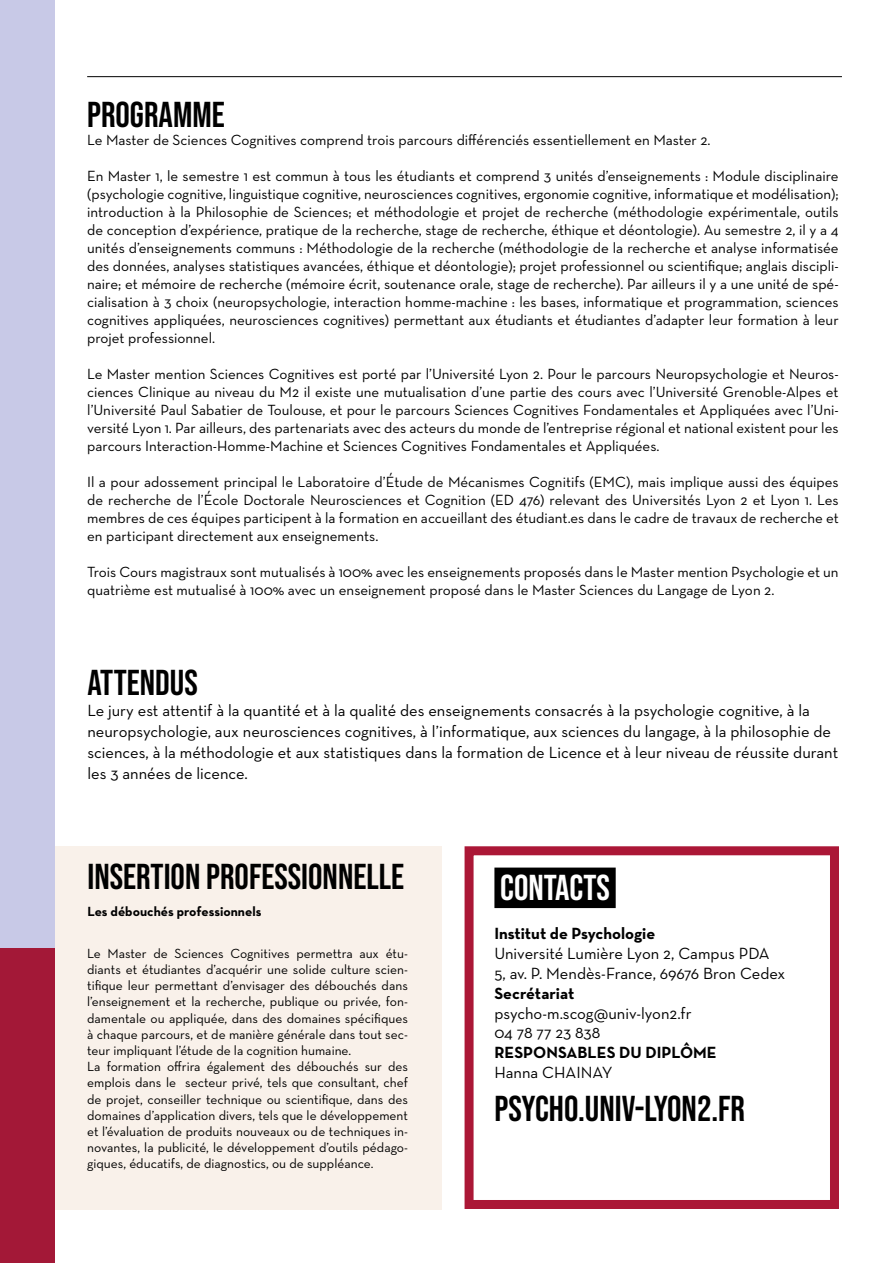
<style>
.page{position:relative;width:893px;height:1263px;background:#fff}
.page>*{position:absolute;margin:0;border:0;box-sizing:border-box;transform-origin:0 0}
.t1{font:36px "Bebas Neue";color:#000}
.t2{font:36px "Bebas Neue";color:#fff}
.t3{font:16.5px/21px "Neutra Text";color:#000}
.t4{font:700 16.5px "Neutra Text";color:#000}
.t5{font:15px/18px "Neutra Text";color:#000;text-align:justify}
.t6{font:13.5px/16.2px "Neutra Text";color:#000}
.t7{font:700 13.5px "Neutra Text";color:#000}
</style>
<div class="page">
<div style="left:16px;top:846px;width:426px;height:364px;background:#f9f1ea"></div>
<div style="left:465px;top:846px;width:374px;height:363px;border:9px solid #ab1736"></div>
<div style="left:494px;top:867px;width:122px;height:41px;background:#000"></div>
<div style="left:0;top:0;width:54px;height:1263px;background:#c8c9e7"></div>
<div style="left:0;top:948px;width:54px;height:315px;background:#a31837"></div>
<hr style="left:87px;top:76px;width:755px;height:1px;background:#000">
<h1 class="t1" style="left:87px;top:94px;width:139px">PROGRAMME</h1>
<p class="t5" style="left:87px;top:131px;width:625px">Le Master de Sciences Cognitives comprend trois parcours différenciés essentiellement en Master 2.</p>
<p class="t5" style="left:87px;top:167px;width:753px">En Master 1, le semestre 1 est commun à tous les étudiants et comprend 3 unités d’enseignements : Module disciplinaire (psychologie cognitive, linguistique cognitive, neurosciences cognitives, ergonomie cognitive, informatique et modélisation); introduction à la Philosophie de Sciences; et méthodologie et projet de recherche (méthodologie expérimentale, outils de conception d’expérience, pratique de la recherche, stage de recherche, éthique et déontologie). Au semestre 2, il y a 4 unités d’enseignements communs : Méthodologie de la recherche (méthodologie de la recherche et analyse informatisée des données, analyses statistiques avancées, éthique et déontologie); projet professionnel ou scientifique; anglais discipli&shy;naire; et mémoire de recherche (mémoire écrit, soutenance orale, stage de recherche). Par ailleurs il y a une unité de spé&shy;cialisation à 3 choix (neuropsychologie, interaction homme-machine : les bases, informatique et programmation, sciences cognitives appliquées, neurosciences cognitives) permettant aux étudiants et étudiantes d’adapter leur formation à leur projet professionnel.</p>
<p class="t5" style="left:87px;top:365px;width:753px">Le Master mention Sciences Cognitives est porté par l’Université Lyon 2. Pour le parcours Neuropsychologie et Neuros&shy;ciences Clinique au niveau du M2 il existe une mutualisation d’une partie des cours avec l’Université Grenoble-Alpes et l’Université Paul Sabatier de Toulouse, et pour le parcours Sciences Cognitives Fondamentales et Appliquées avec l’Uni&shy;versité Lyon 1. Par ailleurs, des partenariats avec des acteurs du monde de l’entreprise régional et national existent pour les parcours Interaction-Homme-Machine et Sciences Cognitives Fondamentales et Appliquées.</p>
<p class="t5" style="left:87px;top:473px;width:753px">Il a pour adossement principal le Laboratoire d’Étude de Mécanismes Cognitifs (EMC), mais implique aussi des équipes de recherche de l’École Doctorale Neurosciences et Cognition (ED 476) relevant des Universités Lyon 2 et Lyon 1. Les membres de ces équipes participent à la formation en accueillant des étudiant.es dans le cadre de travaux de recherche et en participant directement aux enseignements.</p>
<p class="t5" style="left:87px;top:563px;width:753px">Trois Cours magistraux sont mutualisés à 100% avec les enseignements proposés dans le Master mention Psychologie et un quatrième est mutualisé à 100% avec un enseignement proposé dans le Master Sciences du Langage de Lyon 2.</p>
<h1 class="t1" style="left:87px;top:662px;width:112px">ATTENDUS</h1>
<p class="t3" style="left:87px;top:699px;width:752px">Le jury est attentif à la quantité et à la qualité des enseignements consacrés à la psychologie cognitive, à la neuropsychologie, aux neurosciences cognitives, à l’informatique, aux sciences du langage, à la philosophie de sciences, à la méthodologie et aux statistiques dans la formation de Licence et à leur niveau de réussite durant les 3 années de licence.</p>
<h1 class="t1" style="left:87px;top:856px;width:318px">INSERTION PROFESSIONNELLE</h1>
<p class="t7" style="left:87px;top:903px;width:175px">Les débouchés professionnels</p>
<p class="t6" style="left:87px;top:945px;width:322px">Le Master de Sciences Cognitives permettra aux étu&shy;diants et étudiantes d’acquérir une solide culture scien&shy;tifique leur permettant d’envisager des débouchés dans l’enseignement et la recherche, publique ou privée, fon&shy;damentale ou appliquée, dans des domaines spécifiques à chaque parcours, et de manière générale dans tout sec&shy;teur impliquant l’étude de la cognition humaine.<br>La formation offrira également des débouchés sur des emplois dans le secteur privé, tels que consultant, chef de projet, conseiller technique ou scientifique, dans des domaines d’application divers, tels que le développement et l’évaluation de produits nouveaux ou de techniques in&shy;novantes, la publicité, le développement d’outils pédago&shy;giques, éducatifs, de diagnostics, ou de suppléance.</p>
<h1 class="t2" style="left:500px;top:867px;width:111px">CONTACTS</h1>
<p class="t4" style="left:494px;top:923px;width:162px">Institut de Psychologie</p>
<p class="t3" style="left:494px;top:943px;width:292px;line-height:19.8px">Université Lumière Lyon 2, Campus PDA<br>5, av. P. Mendès-France, 69676 Bron Cedex</p>
<p class="t4" style="left:494px;top:983px;width:81px">Secrétariat</p>
<p class="t3" style="left:494px;top:1003px;width:199px;line-height:19.8px">psycho-m.scog@univ-lyon2.fr<br>04 78 77 23 838</p>
<p class="t4" style="left:494px;top:1042px;width:224px">RESPONSABLES DU DIPLÔME</p>
<p class="t3" style="left:494px;top:1062px;width:120px">Hanna CHAINAY</p>
<h1 class="t1" style="left:494px;top:1088px;width:252px">PSYCHO.UNIV-LYON2.FR</h1>
</div>
